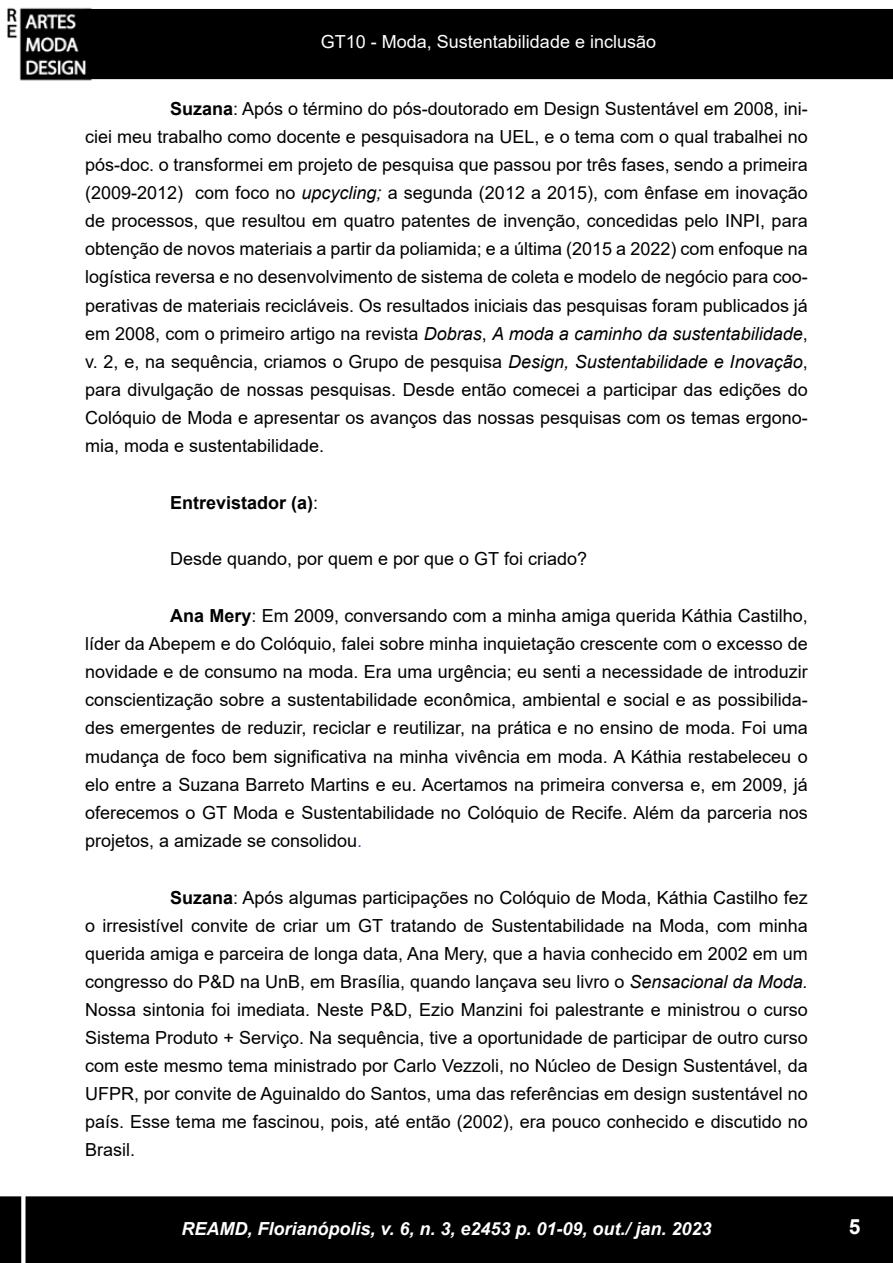
<style>
.page{position:relative;width:893px;height:1263px;background:#fff}
.page>*{position:absolute;margin:0;border:0;box-sizing:border-box;transform-origin:0 0}
.t1{font:700 21px "Arial";color:#fff}
.t2{font:18px/28px "Arial";color:#000;text-align:justify}
.t3{font:italic 700 18px "Arial";color:#fff}
.t4{font:18px "Arial";color:#fff}
.t5{font:700 18px "Arial";color:#000}
.s1{font-weight:700}
.s2{font-style:italic}
.s3{font-weight:400}
.s4{color:#2f5496}
</style>
<div class="page">
<div style="left:85px;top:10px;width:807px;height:68px;background:#000"></div>
<div style="left:84px;top:9px;width:809px;height:70px;border:2px solid #000"></div>
<img style="left:7px;top:7px;width:93px;height:74px">
<div style="left:1px;top:1197px;width:891px;height:65px;background:#000"></div>
<div style="left:0;top:1196px;width:893px;height:67px;border:2px solid #000"></div>
<div style="left:21px;top:383px;width:5px;height:880px;background:#fff"></div>
<p class="t4" style="left:321px;top:29px;width:337px">GT10 - Moda, Sustentabilidade e inclusão</p>
<p class="t2" style="left:85px;top:95px;width:724px;text-indent:85px"><span class="s1">Suzana</span>: Após o término do pós-doutorado em Design Sustentável em 2008, ini&shy;ciei meu trabalho como docente e pesquisadora na UEL, e o tema com o qual trabalhei no pós-doc. o transformei em projeto de pesquisa que passou por três fases, sendo a primeira (2009-2012) com foco no <span class="s2">upcycling;</span> a segunda (2012 a 2015), com ênfase em inovação de processos, que resultou em quatro patentes de invenção, concedidas pelo INPI, para obtenção de novos materiais a partir da poliamida; e a última (2015 a 2022) com enfoque na logística reversa e no desenvolvimento de sistema de coleta e modelo de negócio para coo&shy;perativas de materiais recicláveis. Os resultados iniciais das pesquisas foram publicados já em 2008, com o primeiro artigo na revista <span class="s2">Dobras</span>, <span class="s2">A moda a caminho da sustentabilidade</span>, v. 2, e, na sequência, criamos o Grupo de pesquisa <span class="s2">Design, Sustentabilidade e Inovação</span>, para divulgação de nossas pesquisas. Desde então comecei a participar das edições do Colóquio de Moda e apresentar os avanços das nossas pesquisas com os temas ergono&shy;mia, moda e sustentabilidade.</p>
<p class="t5" style="left:170px;top:490px;width:150px">Entrevistador (a)<span class="s3">:</span></p>
<p class="t2" style="left:170px;top:545px;width:418px">Desde quando, por quem e por que o GT foi criado?</p>
<p class="t2" style="left:85px;top:602px;width:724px;text-indent:85px"><span class="s1">Ana Mery</span>: Em 2009, conversando com a minha amiga querida Káthia Castilho, líder da Abepem e do Colóquio, falei sobre minha inquietação crescente com o excesso de novidade e de consumo na moda. Era uma urgência; eu senti a necessidade de introduzir conscientização sobre a sustentabilidade econômica, ambiental e social e as possibilida&shy;des emergentes de reduzir, reciclar e reutilizar, na prática e no ensino de moda. Foi uma mudança de foco bem significativa na minha vivência em moda. A Káthia restabeleceu o elo entre a Suzana Barreto Martins e eu. Acertamos na primeira conversa e, em 2009, já oferecemos o GT Moda e Sustentabilidade no Colóquio de Recife. Além da parceria nos projetos, a amizade se consolidou<span class="s4">.</span></p>
<p class="t2" style="left:85px;top:883px;width:724px;text-indent:85px"><span class="s1">Suzana</span>: Após algumas participações no Colóquio de Moda, Káthia Castilho fez o irresistível convite de criar um GT tratando de Sustentabilidade na Moda, com minha querida amiga e parceira de longa data, Ana Mery, que a havia conhecido em 2002 em um congresso do P&amp;D na UnB, em Brasília, quando lançava seu livro o <span class="s2">Sensacional da Moda.<br></span>Nossa sintonia foi imediata. Neste P&amp;D, Ezio Manzini foi palestrante e ministrou o curso Sistema Produto + Serviço. Na sequência, tive a oportunidade de participar de outro curso com este mesmo tema ministrado por Carlo Vezzoli, no Núcleo de Design Sustentável, da UFPR, por convite de Aguinaldo do Santos, uma das referências em design sustentável no país. Esse tema me fascinou, pois, até então (2002), era pouco conhecido e discutido no Brasil.</p>
<p class="t3" style="left:181px;top:1217px;width:532px">REAMD, Florianópolis, v. 6, n. 3, e2453 p. 01-09, out./ jan. 2023</p>
<p class="t1" style="left:849px;top:1211px;width:13px">5</p>
</div>
